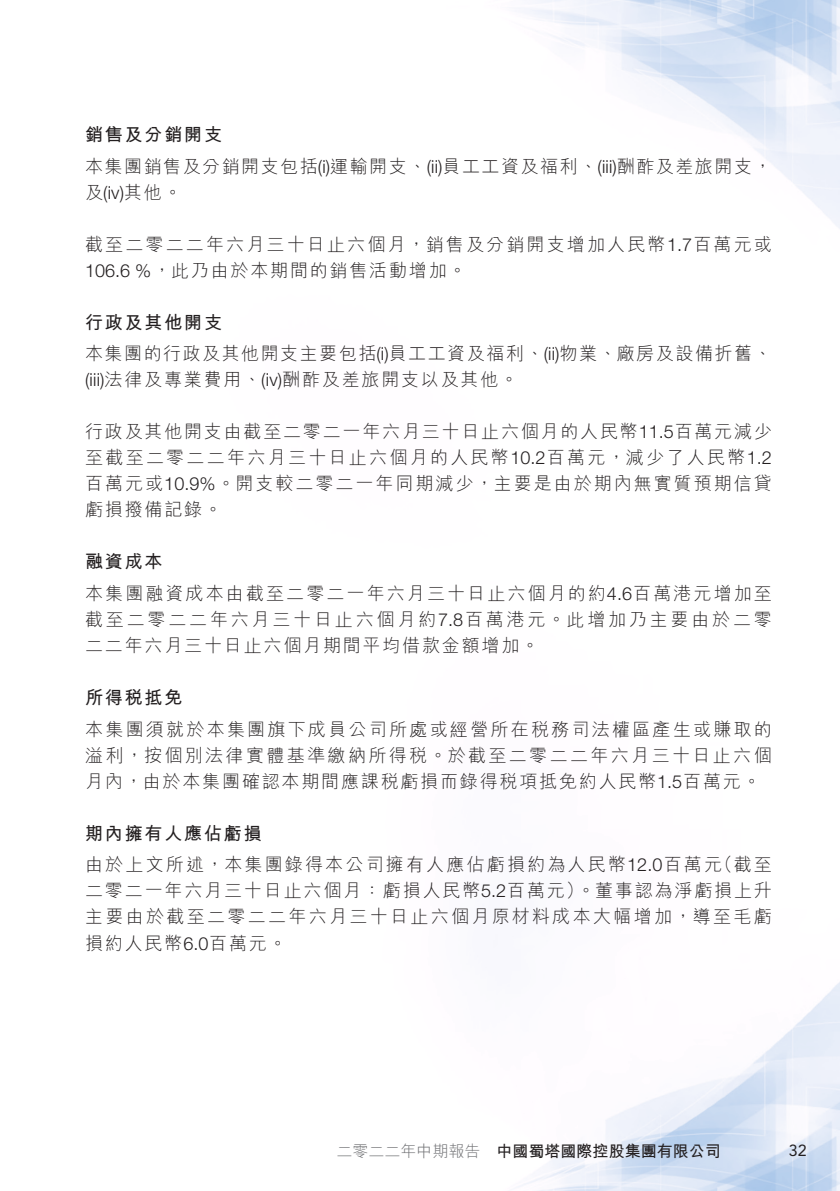
<style>
.page{position:relative;width:840px;height:1191px;background:#fff}
.page>*{position:absolute;margin:0;border:0;box-sizing:border-box;transform-origin:0 0}
._00_txt{font:300 18px/26px "M Hei HK";letter-spacing:.1em;color:#231f20;text-align:justify}
._00_txt-2{font:300 18px/26px "M Hei HK";letter-spacing:.12em;color:#231f20}
._02_H2{font:700 18px "M Hei HK";letter-spacing:.1em;color:#231f20}
.t1{font:700 16px "M Hei HK";color:#231f20}
.t2{font:300 16px "M Hei HK";color:#6c6d70}
.t3{font:16px "Avenir LT Std";color:#231f20}
.s1{font-family:"Helvetica Neue LT Std"}
</style>
<div class="page">
<img style="left:519px;top:0;width:320px;height:1191px">
<p class="_02_H2" style="left:85px;top:121px;width:138px">銷售及分銷開支</p>
<p class="_00_txt" style="left:85px;top:153px;width:687px">本集團銷售及分銷開支包括 <span class="s1">)i(</span> 運輸開支、<span class="s1">( )i i</span> 員工工資及福利、<span class="s1">( )iii</span> 酬酢及差旅開支，及<span class="s1">i v( )</span>其他。</p>
<p class="_00_txt-2" style="left:85px;top:231px;width:687px">截至二零二二年六月三十日止六個月，銷售及分銷開支增加人民幣<span class="s1">1.7</span>百萬元或<br><span class="s1">106.6 %</span>，此乃由於本期間的銷售活動增加。</p>
<p class="_02_H2" style="left:85px;top:309px;width:138px">行政及其他開支</p>
<p class="_00_txt" style="left:85px;top:340px;width:687px">本集團的行政及其他開支主要包括 <span class="s1">)i(</span> 員工工資及福利、<span class="s1">( )i i</span> 物業、廠房及設備折舊、<span class="s1">( )iii</span>法律及專業費用、<span class="s1">(iv)</span>酬酢及差旅開支以及其他。</p>
<p class="_00_txt" style="left:85px;top:418px;width:688px">行政及其他開支由截至二零二一年六月三十日止六個月的人民幣<span class="s1">11.5</span>百萬元減少至截至二零二二年六月三十日止六個月的人民幣<span class="s1">10.2</span>百萬元，減少了人民幣<span class="s1">1.2</span>百萬元或<span class="s1">10.9%</span>。開支較二零二一年同期減少，主要是由於期內無實質預期信貸虧損撥備記錄。</p>
<p class="_02_H2" style="left:85px;top:548px;width:79px">融資成本</p>
<p class="_00_txt" style="left:85px;top:580px;width:688px">本集團融資成本由截至二零二一年六月三十日止六個月的約<span class="s1">4.6</span>百萬港元增加至截至二零二二年六月三十日止六個月約<span class="s1">7.8</span>百萬港元。此增加乃主要由於二零二二年六月三十日止六個月期間平均借款金額增加。</p>
<p class="_02_H2" style="left:85px;top:684px;width:99px">所得稅抵免</p>
<p class="_00_txt" style="left:85px;top:716px;width:688px">本集團須就於本集團旗下成員公司所處或經營所在稅務司法權區產生或賺取的溢利，按個別法律實體基準繳納所得稅。於截至二零二二年六月三十日止六個月內，由於本集團確認本期間應課稅虧損而錄得稅項抵免約人民幣<span class="s1">1.5</span>百萬元。</p>
<p class="_02_H2" style="left:85px;top:820px;width:178px">期內擁有人應佔虧損</p>
<p class="_00_txt" style="left:714px;top:851px;width:59px">（截至</p>
<p class="_00_txt-2" style="left:85px;top:851px;width:688px">由於上文所述，本集團錄得本公司擁有人應佔虧損約為人民幣<span class="s1">12.0</span>百萬元<br>二零二一年六月三十日止六個月：虧損人民幣<span class="s1">5.2</span>百萬元）。董事認為淨虧損上升主要由於截至二零二二年六月三十日止六個月原材料成本大幅增加，導至毛虧損約人民幣<span class="s1">6.0</span>百萬元。</p>
<p class="t2" style="left:336px;top:1143px;width:145px">二零二二年中期報告</p>
<p class="t1" style="left:496px;top:1139px;width:225px">中國蜀塔國際控股集團有限公司</p>
<p class="t3" style="left:788px;top:1141px;width:19px">32</p>
</div>
